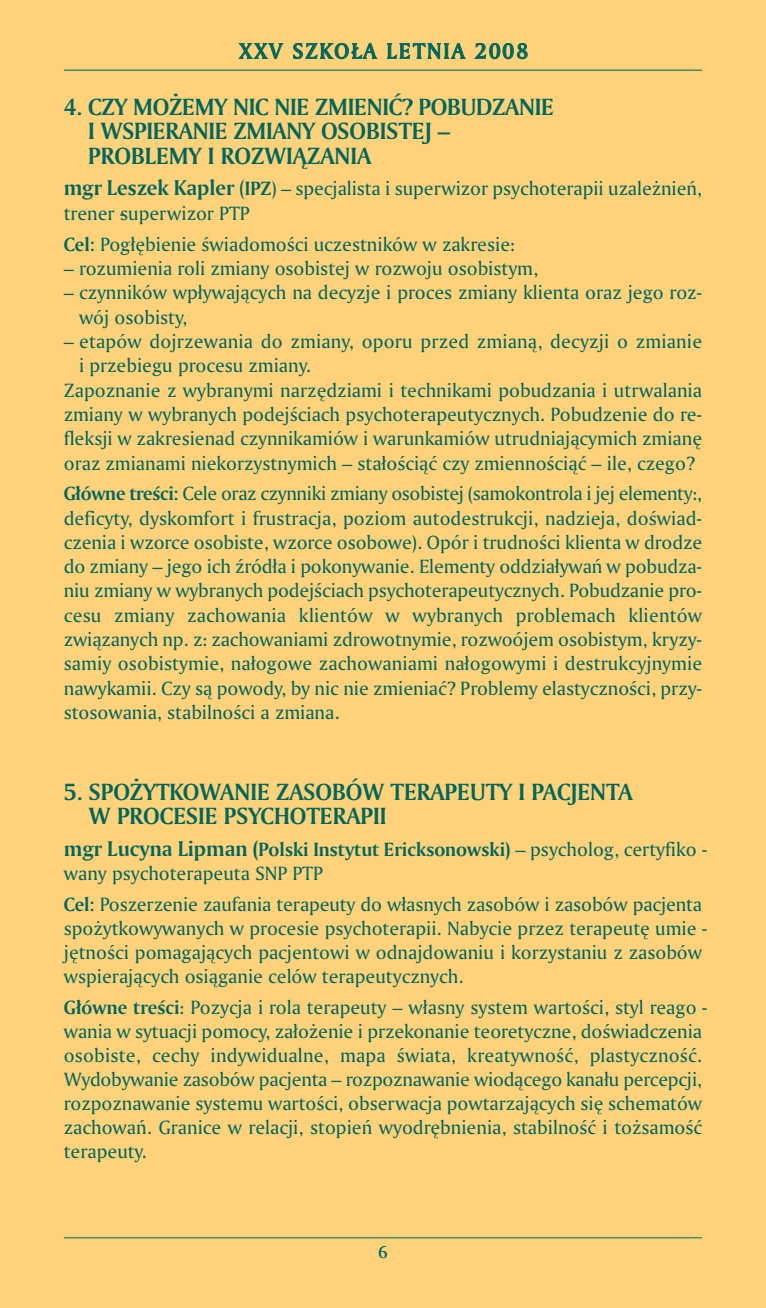
<style>
.page{position:relative;width:766px;height:1308px;background:#fff}
.page>*{position:absolute;margin:0;border:0;box-sizing:border-box;transform-origin:0 0}
.t1{font:24.75px/24.8px "Amerigo PL Bold A";color:#00665c}
.t2{font:22.5px "Amerigo PL Medium A";letter-spacing:.09em;color:#00665c}
.t3{font:20.25px/24.3px "Amerigo PL Roman A";color:#00665c}
.t4{font:20.25px "Amerigo PL Bold A";color:#00665c}
.t5{font:18px "Amerigo PL Medium A";color:#00665c}
.s1{font-family:"Amerigo PL Bold A";font-size:22.5px}
.s2{font-size:22.5px}
.s3{font-family:"Amerigo PL Bold A"}
.s4{font-family:"Amerigo PL Roman A"}
</style>
<div class="page">
<div style="left:0;top:0;width:765px;height:1307px;background:#fed17b"></div>
<hr style="left:64px;top:70px;width:638px;height:1px;background:#00665c">
<hr style="left:64px;top:1237px;width:638px;height:1px;background:#00665c">
<p class="t2" style="left:239px;top:43px;width:290px">XXV SZKOŁA LETNIA 2008</p>
<p class="t1" style="left:88px;top:96px;width:467px;text-indent:-24px">4. CZY MO ˚E MY NIC NIE ZMIE NIå? PO BU DZA NIE<br>I WSPIE RA NIE ZMIA NY OSO BI STEJ –<br>PRO BLE MY I ROZ WIÑ ZA NIA</p>
<p class="t3" style="left:64px;top:178px;width:639px"><span class="s1">mgr Le szek Ka pler</span> <span class="s2">(</span><span class="s3">IPZ</span>) – spe cja li sta i su per wi zor psy cho te ra pii uza le˝ nieƒ, tre ner -su per wi zor PTP</p>
<p class="t3" style="left:64px;top:233px;width:452px"><span class="s3">Cel:</span> Po gł´ bie nie Êwia do mo Êci uczest ni ków w za kre sie:</p>
<p class="t3" style="left:64px;top:258px;width:476px">– ro zu mie nia ro li zmia ny oso bi stej w roz wo ju oso bi stym,</p>
<p class="t3" style="left:79px;top:282px;width:624px;text-indent:-15px">– czyn ni ków wpły wa jà cych na de cy zje i pro ces zmia ny klien ta oraz je go roz - wój oso bi sty,</p>
<p class="t3" style="left:64px;top:331px;width:639px">– eta pów doj rze wa nia do zmia ny, opo ru przed zmia nà, de cy zji o zmia nie</p>
<p class="t3" style="left:79px;top:355px;width:233px">i prze bie gu pro ce su zmia ny.</p>
<p class="t3" style="left:64px;top:379px;width:639px">Za po zna nie z wy bra ny mi na rz´ dzia mi i tech ni ka mi po bu dza nia i utrwa la nia</p>
<p class="t3" style="left:64px;top:404px;width:639px">zmia ny w wy bra nych po dej Êciach psy cho te ra peu tycz nych. Po bu dze nie do re -</p>
<p class="t3" style="left:64px;top:428px;width:639px">flek sji w za kre sie nad czyn ni ka miów i wa run ka miów utrud nia jà cy mich zmia n´</p>
<p class="t3" style="left:64px;top:452px;width:632px">oraz zmia na mi nie ko rzyst ny mich – sta ło Êciàç czy zmien no Êciàç – ile, cze go?</p>
<p class="t3" style="left:64px;top:483px;width:639px;text-align:justify"><span class="s3">Głów ne tre Êci:</span> Ce le oraz czyn ni ki zmia ny oso bi stej (sa mo kon tro la i jej ele men ty:, de fi cy ty, dys kom fort i fru stra cja, po ziom au to de struk cji, na dzie ja, do Êwiad - cze nia i wzor ce oso bi ste, wzor ce oso bo we). Opór i trud no Êci klien ta w dro dze do zmia ny – je go ich êró dła i po ko ny wa nie. Ele men ty od dzia ły waƒ w po bu dza - niu zmia ny w wy bra nych po dej Êciach psy cho te ra peu tycz nych. Po bu dza nie pro - ce su zmia ny za cho wa nia klien tów w wy bra nych pro ble mach klien tów zwià za nych np. z: za cho wa nia mi zdro wot ny mie, roz wo ó jem oso bi stym, kry zy - sa miy oso bi sty mie, na ło go we za cho wa nia mi na ło go wy mi i de struk cyj ny mie na wy ka mii. Czy sà po wo dy, by nic nie zmie niaç? Pro ble my ela stycz no Êci, przy - sto so wa nia, sta bil no Êci a zmia na.</p>
<p class="t1" style="left:89px;top:781px;width:545px;text-indent:-25px">5. SPO ˚YT KO WA NIE ZA SO BÓW TE RA PEU TY I PA CJEN TA<br>W PRO CE SIE PSY CHO TE RA PII</p>
<p class="t4" style="left:64px;top:841px;width:645px"><span class="s2">mgr Lu cy na Lip man (</span>Pol ski In sty tut Erick so now ski) <span class="s4">– psy cho log, cer ty fi ko -</span></p>
<p class="t3" style="left:64px;top:860px;width:639px;line-height:30.4px">wa ny psy cho te ra peu ta SNP PTP<br><span class="s3">Cel:</span> Po sze rze nie za ufa nia te ra peu ty do wła snych za so bów i za so bów pa cjen ta</p>
<p class="t3" style="left:64px;top:917px;width:644px">spo ˝yt ko wy wa nych w pro ce sie psy cho te ra pii. Na by cie przez te ra peu t´ umie - j´t no Êci po ma ga jà cych pa cjen to wi w od naj do wa niu i ko rzy sta niu z za so bów wspie ra jà cych osià ga nie ce lów te ra peu tycz nych.</p>
<p class="t3" style="left:64px;top:996px;width:644px"><span class="s3">Głów ne tre Êci</span>: Po zy cja i ro la te ra peu ty – wła sny sys tem war to Êci, styl re ago - wa nia w sy tu acji po mo cy, za ło ˝e nie i prze ko na nie teo re tycz ne, do Êwiad cze nia oso bi ste, ce chy in dy wi du al ne, ma pa Êwia ta, kre atyw noÊç, pla stycz noÊç.<br>Wy do by wa nie za so bów pa cjen ta – roz po zna wa nie wio dà ce go ka na łu per cep cji, roz po zna wa nie sys te mu war to Êci, ob ser wa cja po wta rza jà cych si´ sche ma tów za cho waƒ. Gra ni ce w re la cji, sto pieƒ wy od r´b nie nia, sta bil noÊç i to˝ sa moÊç te ra peu ty.</p>
<p class="t5" style="left:378px;top:1245px;width:11px">6</p>
</div>
